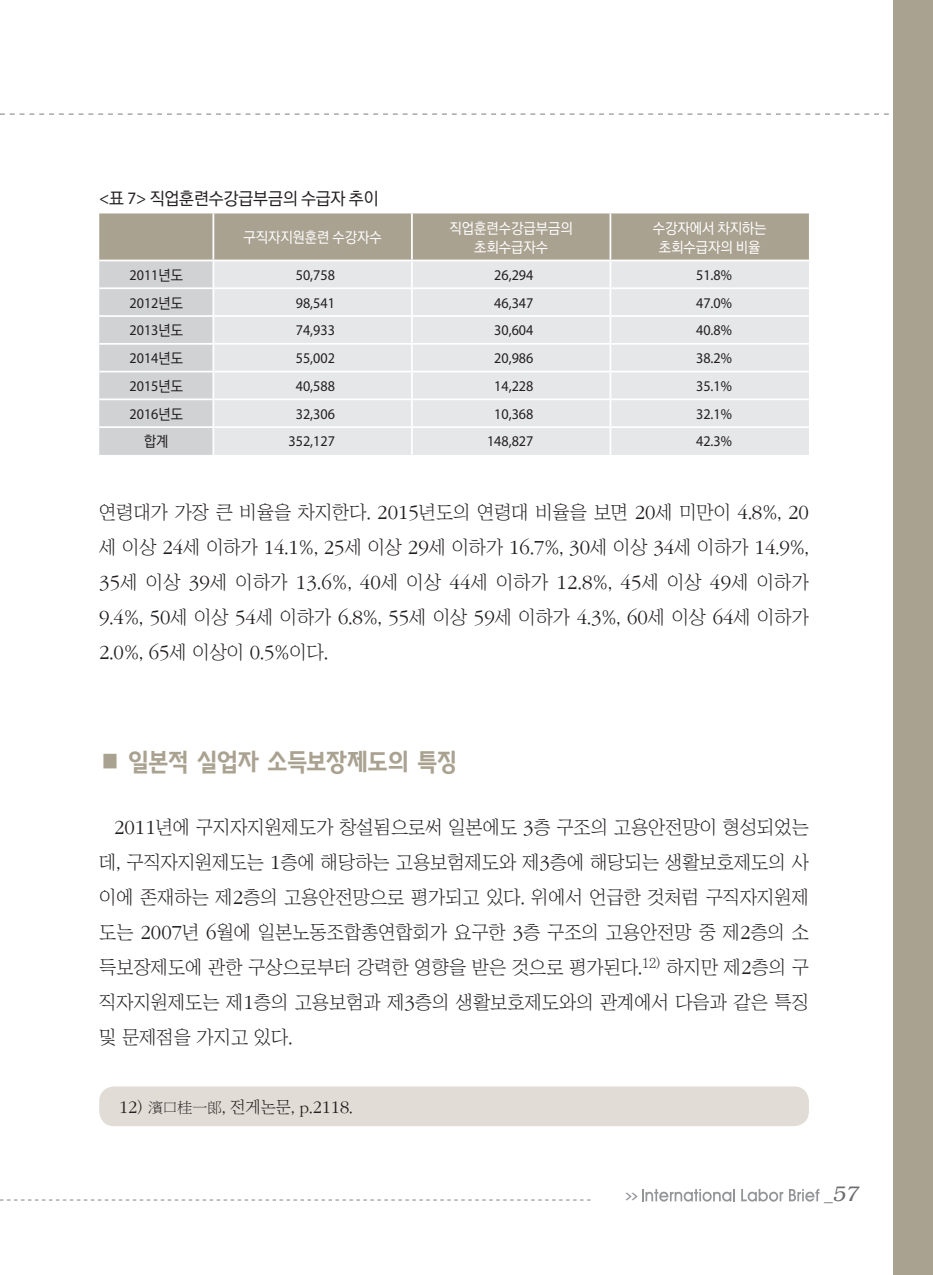
<style>
.page{position:relative;width:933px;height:1275px;background:#fff}
.page>*{position:absolute;margin:0;border:0;box-sizing:border-box;transform-origin:0 0}
.서론{font:24.5px "KBI Zfor SM Esgo H";letter-spacing:-.03em;color:#aaa291;scale:.95 1}
.t1{font:italic 300 21px "Bookman";color:#6c6d70}
.본문{font:18.9px/35px "Chosunilbo NM";color:#231f20;text-align:justify}
.표_제목{font:500 17.5px "Ko Pub Dotum";letter-spacing:-.01em;color:#231f20}
.각주{font:16.62px "Chosunilbo NM";color:#231f20}
.표_본문{font:14.88px "Myriad Pro";color:#231f20;scale:.95 1}
.표_분류_가운데{font:500 14.88px "Ko Pub Dotum";color:#fff;scale:.95 1}
.표_본문-2{font:500 14.88px "Ko Pub Dotum";color:#231f20;scale:.95 1}
.t2{font:700 7.88px "Ko Pub Dotum";color:#939598;scale:2 1}
.s1{font-family:"Myriad Pro";font-weight:400}
.s2{font-family:"Ko Pub Dotum";font-weight:500}
.s3{font-family:"ITC Garamond Std";font-weight:300;font-size:20.82px}
.s4{font-family:"ITC Garamond Std";font-weight:300;font-size:18.38px}
.s5{font-family:"P Ming Li U";font-size:14.88px}
.s6{font-family:"ITC Garamond Std";font-weight:300}
.s7{font-family:"Helvetica";font-weight:400;font-style:normal;font-size:17.5px}
</style>
<div class="page">
<svg style="left:0;top:113px;width:889px;height:2px"></svg>
<div style="left:893px;top:0;width:40px;height:1275px;background:#aaa291"></div>
<svg style="left:0;top:1199px;width:590px;height:1px"></svg>
<svg style="left:642px;top:1189px;width:93px;height:13px"></svg>
<svg style="left:741px;top:1189px;width:42px;height:13px"></svg>
<svg style="left:789px;top:1189px;width:30px;height:12px"></svg>
<div style="left:99px;top:1086px;width:710px;height:40px;background:#e1dcd5;border-radius:15px"></div>
<svg style="left:99px;top:213px;width:710px;height:242px;background:#bab5ac"></svg>
<div style="left:214px;top:261px;width:595px;height:194px;background:#e6e7e9"></div>
<hr style="left:212px;top:213px;width:2px;height:47px;background:#fff">
<hr style="left:411px;top:213px;width:2px;height:47px;background:#fff">
<hr style="left:609px;top:213px;width:2px;height:47px;background:#fff">
<hr style="left:212px;top:261px;width:2px;height:26px;background:#fff">
<hr style="left:411px;top:261px;width:2px;height:26px;background:#fff">
<hr style="left:609px;top:261px;width:2px;height:26px;background:#fff">
<hr style="left:99px;top:287px;width:114px;height:2px;background:#fff">
<hr style="left:213px;top:287px;width:199px;height:2px;background:#fff">
<hr style="left:212px;top:289px;width:2px;height:26px;background:#fff">
<hr style="left:412px;top:287px;width:198px;height:2px;background:#fff">
<hr style="left:411px;top:289px;width:2px;height:26px;background:#fff">
<hr style="left:610px;top:287px;width:199px;height:2px;background:#fff">
<hr style="left:609px;top:289px;width:2px;height:26px;background:#fff">
<hr style="left:99px;top:315px;width:114px;height:2px;background:#fff">
<hr style="left:213px;top:315px;width:199px;height:2px;background:#fff">
<hr style="left:212px;top:317px;width:2px;height:26px;background:#fff">
<hr style="left:412px;top:315px;width:198px;height:2px;background:#fff">
<hr style="left:411px;top:317px;width:2px;height:26px;background:#fff">
<hr style="left:610px;top:315px;width:199px;height:2px;background:#fff">
<hr style="left:609px;top:317px;width:2px;height:26px;background:#fff">
<hr style="left:99px;top:343px;width:114px;height:2px;background:#fff">
<hr style="left:213px;top:343px;width:199px;height:2px;background:#fff">
<hr style="left:212px;top:345px;width:2px;height:26px;background:#fff">
<hr style="left:412px;top:343px;width:198px;height:2px;background:#fff">
<hr style="left:411px;top:345px;width:2px;height:26px;background:#fff">
<hr style="left:610px;top:343px;width:199px;height:2px;background:#fff">
<hr style="left:609px;top:345px;width:2px;height:26px;background:#fff">
<hr style="left:99px;top:371px;width:114px;height:1px;background:#fff">
<hr style="left:213px;top:371px;width:199px;height:1px;background:#fff">
<hr style="left:212px;top:372px;width:2px;height:26px;background:#fff">
<hr style="left:412px;top:371px;width:198px;height:1px;background:#fff">
<hr style="left:411px;top:372px;width:2px;height:26px;background:#fff">
<hr style="left:610px;top:371px;width:199px;height:1px;background:#fff">
<hr style="left:609px;top:372px;width:2px;height:26px;background:#fff">
<hr style="left:99px;top:398px;width:114px;height:2px;background:#fff">
<hr style="left:213px;top:398px;width:199px;height:2px;background:#fff">
<hr style="left:212px;top:400px;width:2px;height:26px;background:#fff">
<hr style="left:412px;top:398px;width:198px;height:2px;background:#fff">
<hr style="left:411px;top:400px;width:2px;height:26px;background:#fff">
<hr style="left:610px;top:398px;width:199px;height:2px;background:#fff">
<hr style="left:609px;top:400px;width:2px;height:26px;background:#fff">
<hr style="left:99px;top:426px;width:114px;height:2px;background:#fff">
<hr style="left:213px;top:426px;width:199px;height:2px;background:#fff">
<hr style="left:212px;top:428px;width:2px;height:27px;background:#fff">
<hr style="left:412px;top:426px;width:198px;height:2px;background:#fff">
<hr style="left:411px;top:428px;width:2px;height:27px;background:#fff">
<hr style="left:610px;top:426px;width:199px;height:2px;background:#fff">
<hr style="left:609px;top:428px;width:2px;height:27px;background:#fff">
<hr style="left:99px;top:260px;width:114px;height:1px;background:#fff">
<hr style="left:213px;top:260px;width:199px;height:1px;background:#fff">
<hr style="left:412px;top:260px;width:198px;height:1px;background:#fff">
<hr style="left:610px;top:260px;width:199px;height:1px;background:#fff">
<p class="표_제목" style="left:99px;top:189px;width:281px"><span class="s1">&lt;</span>표 <span class="s1">7&gt;</span> 직업훈련수강급부금의 수급자 추이</p>
<p class="표_분류_가운데" style="left:243px;top:230px;width:147px">구직자지원훈련 수강자수</p>
<p class="표_분류_가운데" style="left:449px;top:221px;width:131px">직업훈련수강급부금의</p>
<p class="표_분류_가운데" style="left:474px;top:240px;width:79px">초회수급자수</p>
<p class="표_분류_가운데" style="left:652px;top:221px;width:121px">수강자에서 차지하는</p>
<p class="표_분류_가운데" style="left:659px;top:240px;width:108px">초회수급자의 비율</p>
<p class="표_본문" style="left:129px;top:266px;width:58px">2011<span class="s2">년도</span></p>
<p class="표_본문" style="left:296px;top:266px;width:43px">50,758</p>
<p class="표_본문" style="left:494px;top:266px;width:43px">26,294</p>
<p class="표_본문" style="left:696px;top:266px;width:39px">51.8%</p>
<p class="표_본문" style="left:129px;top:293px;width:58px">2012<span class="s2">년도</span></p>
<p class="표_본문" style="left:296px;top:293px;width:43px">98,541</p>
<p class="표_본문" style="left:494px;top:293px;width:43px">46,347</p>
<p class="표_본문" style="left:696px;top:293px;width:39px">47.0%</p>
<p class="표_본문" style="left:129px;top:321px;width:58px">2013<span class="s2">년도</span></p>
<p class="표_본문" style="left:296px;top:321px;width:43px">74,933</p>
<p class="표_본문" style="left:494px;top:321px;width:43px">30,604</p>
<p class="표_본문" style="left:696px;top:321px;width:39px">40.8%</p>
<p class="표_본문" style="left:129px;top:349px;width:58px">2014<span class="s2">년도</span></p>
<p class="표_본문" style="left:296px;top:349px;width:43px">55,002</p>
<p class="표_본문" style="left:494px;top:349px;width:43px">20,986</p>
<p class="표_본문" style="left:696px;top:349px;width:39px">38.2%</p>
<p class="표_본문" style="left:129px;top:377px;width:58px">2015<span class="s2">년도</span></p>
<p class="표_본문" style="left:296px;top:377px;width:43px">40,588</p>
<p class="표_본문" style="left:494px;top:377px;width:43px">14,228</p>
<p class="표_본문" style="left:696px;top:377px;width:39px">35.1%</p>
<p class="표_본문" style="left:129px;top:404px;width:58px">2016<span class="s2">년도</span></p>
<p class="표_본문" style="left:296px;top:404px;width:43px">32,306</p>
<p class="표_본문" style="left:494px;top:404px;width:43px">10,368</p>
<p class="표_본문" style="left:696px;top:404px;width:39px">32.1%</p>
<p class="표_본문-2" style="left:144px;top:434px;width:27px">합계</p>
<p class="표_본문" style="left:288px;top:432px;width:50px">352,127</p>
<p class="표_본문" style="left:487px;top:432px;width:50px">148,827</p>
<p class="표_본문" style="left:696px;top:432px;width:39px">42.3%</p>
<p class="본문" style="left:99px;top:494px;width:711px">연령대가 가장 큰 비율을 차지한다. <span class="s3">2015</span>년도의 연령대 비율을 보면 <span class="s3">20</span>세 미만이 <span class="s3">4</span>.<span class="s3">8</span>%, <span class="s3">20 </span>세 이상 <span class="s3">24</span>세 이하가 <span class="s3">14</span>.<span class="s3">1</span>%, <span class="s3">25</span>세 이상 <span class="s3">29</span>세 이하가 <span class="s3">16</span>.<span class="s3">7</span>%, <span class="s3">30</span>세 이상 <span class="s3">34</span>세 이하가 <span class="s3">14</span>.<span class="s3">9</span>%, <span class="s3">35</span>세 이상 <span class="s3">39</span>세 이하가 <span class="s3">13</span>.<span class="s3">6</span>%, <span class="s3">40</span>세 이상 <span class="s3">44</span>세 이하가 <span class="s3">12</span>.<span class="s3">8</span>%, <span class="s3">45</span>세 이상 <span class="s3">49</span>세 이하가 <span class="s3">9</span>.<span class="s3">4</span>%, <span class="s3">50</span>세 이상 <span class="s3">54</span>세 이하가 <span class="s3">6</span>.<span class="s3">8</span>%, <span class="s3">55</span>세 이상 <span class="s3">59</span>세 이하가 <span class="s3">4</span>.<span class="s3">3</span>%, <span class="s3">60</span>세 이상 <span class="s3">64</span>세 이하가 <span class="s3">2</span>.<span class="s3">0</span>%, <span class="s3">65</span>세 이상이 <span class="s3">0</span>.<span class="s3">5</span>%이다.</p>
<p class="서론" style="left:99px;top:747px;width:378px">■ 일본적 실업자 소득보장제도의 특징</p>
<p class="본문" style="left:99px;top:809px;width:711px;text-indent:15px"><span class="s3">2011</span>년에 구지자지원제도가 창설됨으로써 일본에도 <span class="s3">3</span>층 구조의 고용안전망이 형성되었는 데, 구직자지원제도는 <span class="s3">1</span>층에 해당하는 고용보험제도와 제<span class="s3">3</span>층에 해당되는 생활보호제도의 사 이에 존재하는 제<span class="s3">2</span>층의 고용안전망으로 평가되고 있다. 위에서 언급한 것처럼 구직자지원제 도는 <span class="s3">2007</span>년 <span class="s3">6</span>월에 일본노동조합총연합회가 요구한 <span class="s3">3</span>층 구조의 고용안전망 중 제<span class="s3">2</span>층의 소 득보장제도에 관한 구상으로부터 강력한 영향을 받은 것으로 평가된다.<sup>12)</sup> 하지만 제<span class="s3">2</span>층의 구 직자지원제도는 제<span class="s3">1</span>층의 고용보험과 제<span class="s3">3</span>층의 생활보호제도와의 관계에서 다음과 같은 특징 및 문제점을 가지고 있다.</p>
<p class="각주" style="left:119px;top:1098px;width:235px"><span class="s4">12</span>) <span class="s5">濱口桂一郞</span>, 전게논문, <span class="s6">p</span>.<span class="s4">2118</span>.</p>
<p class="t2" style="left:625px;top:1192px;width:8px">&gt;&gt;</p>
<p class="t1" style="left:824px;top:1182px;width:36px"><span class="s7">_</span>57</p>
</div>
